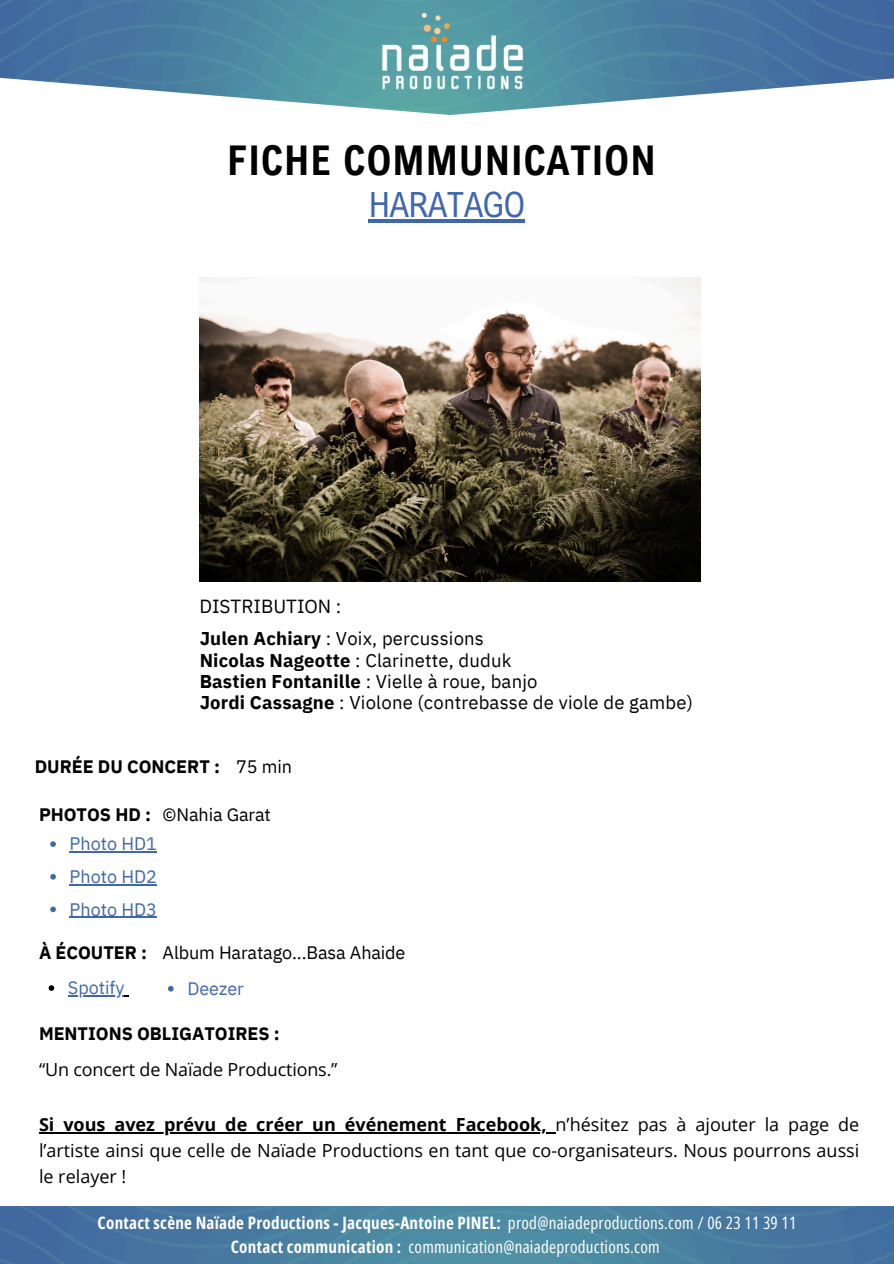
<style>
.page{position:relative;width:894px;height:1264px;background:#fff}
.page>*{position:absolute;margin:0;border:0;box-sizing:border-box;transform-origin:0 0}
.t1{font:700 41.1px "Arial Nova Cond";letter-spacing:.02em;color:#000}
.t2{font:34.65px "Arial Nova Cond";letter-spacing:-.01em;color:#3e67af}
.t3{font:18.9px "IBM Plex Sans";color:#000}
.t4{font:18.45px "IBM Plex Sans";letter-spacing:.01em;color:#000}
.t5{font:18px/26px "Open Sans";color:#000;text-align:justify}
.t6{font:700 18px "IBM Plex Sans";color:#000}
.t7{font:18px "IBM Plex Sans";letter-spacing:-.005em;color:#000}
.t8{font:18px "IBM Plex Sans";color:#3e67af}
.t9{font:700 17.1px "Open Sans Condensed";letter-spacing:.015em;color:#fff}
.t10{font:17.1px "Open Sans Condensed";letter-spacing:.015em;color:#fff}
.s1{font-weight:700}
.s2{font-weight:400}
</style>
<div class="page">
<img style="left:0;top:0;width:893px;height:115px">
<img style="left:354px;top:0;width:197px;height:104px">
<img style="left:0;top:1206px;width:893px;height:57px">
<img style="left:199px;top:277px;width:501px;height:304px">
<svg style="left:49px;top:985px;width:5px;height:5px"></svg>
<hr style="left:68px;top:995px;width:56px;height:1px;background:#3e67af">
<svg style="left:168px;top:986px;width:5px;height:5px"></svg>
<svg style="left:50px;top:841px;width:6px;height:6px"></svg>
<hr style="left:70px;top:851px;width:87px;height:1px;background:#3e67af">
<svg style="left:50px;top:874px;width:6px;height:5px"></svg>
<hr style="left:70px;top:884px;width:87px;height:1px;background:#3e67af">
<svg style="left:50px;top:906px;width:6px;height:6px"></svg>
<hr style="left:70px;top:916px;width:87px;height:1px;background:#3e67af">
<hr style="left:39px;top:1132px;width:516px;height:1px;background:#000">
<hr style="left:368px;top:219px;width:156px;height:4px;background:#3e67af">
<p class="t1" style="left:227px;top:135px;width:430px">FICHE COMMUNICATION</p>
<p class="t2" style="left:368px;top:183px;width:158px">HARATAGO</p>
<p class="t3" style="left:199px;top:593px;width:143px">DISTRIBUTION :</p>
<h3 class="t4" style="left:199px;top:626px;width:286px"><span class="s1">Julen Achiary</span> : Voix, percussions</h3>
<p class="t4" style="left:199px;top:647px;width:313px"><span class="s1">Nicolas Nageotte</span> : Clarinette, duduk</p>
<p class="t4" style="left:199px;top:669px;width:339px"><span class="s1">Bastien Fontanille</span> : Vielle à roue, banjo</p>
<p class="t4" style="left:199px;top:690px;width:495px"><span class="s1">Jordi Cassagne</span> : Violone (contrebasse de viole de gambe)</p>
<p class="t6" style="left:35px;top:754px;width:187px">DURÉE DU CONCERT :</p>
<p class="t7" style="left:236px;top:754px;width:57px">75 min</p>
<h1 class="t7" style="left:163px;top:802px;width:110px">©Nahia Garat</h1>
<p class="t6" style="left:39px;top:802px;width:113px">PHOTOS HD :</p>
<p class="t8" style="left:70px;top:831px;width:89px">Photo HD1</p>
<p class="t8" style="left:70px;top:864px;width:89px">Photo HD2</p>
<p class="t8" style="left:70px;top:897px;width:89px">Photo HD3</p>
<h3 class="t6" style="left:39px;top:940px;width:110px">À ÉCOUTER :</h3>
<p class="t8" style="left:68px;top:975px;width:58px">Spotify</p>
<h3 class="t8" style="left:187px;top:976px;width:58px">Deezer</h3>
<h2 class="t7" style="left:163px;top:940px;width:244px">Album Haratago...Basa Ahaide</h2>
<h4 class="t6" style="left:39px;top:1021px;width:242px">MENTIONS OBLIGATOIRES :</h4>
<p class="t5" style="left:39px;top:1056px;width:300px">“Un concert de Naïade Productions.”</p>
<h3 class="t5" style="left:39px;top:1111px;width:821px"><span class="s1">Si vous avez prévu de créer un événement Facebook,</span> n’hésitez pas à ajouter la page de l’artiste ainsi que celle de Naïade Productions en tant que co-organisateurs. Nous pourrons aussi le relayer !</h3>
<p class="t9" style="left:98px;top:1210px;width:700px">Contact scène Naïade Productions - Jacques-Antoine PINEL: <span class="s2">prod@naiadeproductions.com / 06 23 11 39 11</span></p>
<p class="t10" style="left:231px;top:1234px;width:430px"><span class="s1">Contact communication :</span> communication@naiadeproductions.com</p>
</div>
